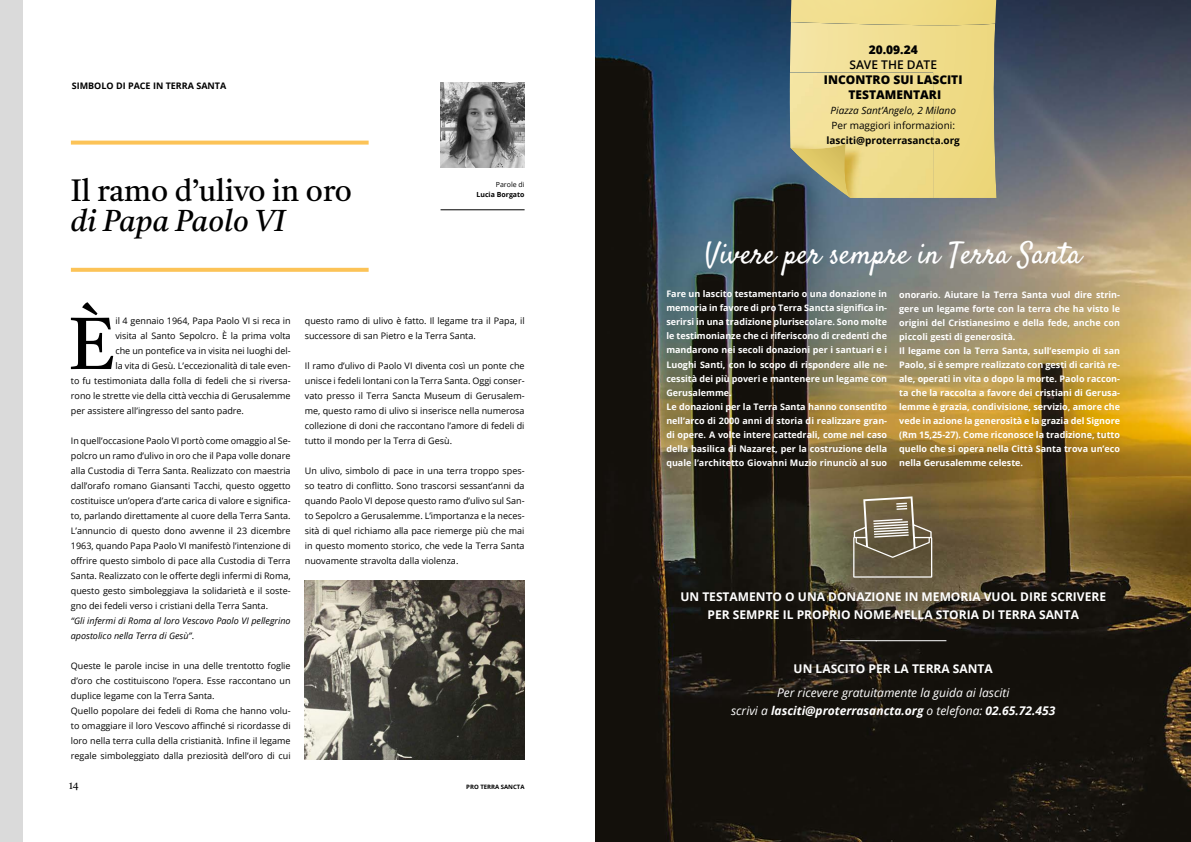
<style>
.page{position:relative;width:1191px;height:842px;background:#fff}
.page>*{position:absolute;margin:0;border:0;box-sizing:border-box;transform-origin:0 0}
.t1{font:73.2px "Castoro";color:#000}
.t2{font:30px "Satisfy";color:#fff}
.t3{font:30px "Castoro";color:#000}
.t4{font:italic 30px "Castoro";color:#000}
.t5{font:700 12px/18px "Open Sans";color:#fff;text-align:center}
.t6{font:italic 12px/18px "Open Sans";color:#fff;text-align:center}
.t7{font:800 12px/15px "Open Sans";color:#000;text-align:center}
.t8{font:600 12px "Open Sans";color:#000}
.t9{font:700 10px "Open Sans";color:#000}
.t10{font:italic 10px "Open Sans";color:#000}
.t11{font:10px "Open Sans";color:#000}
.t12{font:10px "Castoro";color:#000}
.t13{font:9px/15px "Open Sans";color:#000;text-align:justify}
.t14{font:700 9px/14px "Open Sans";color:#fff}
.t15{font:italic 9px/15px "Open Sans";color:#000}
.t16{font:700 9px "Open Sans";color:#000}
.t17{font:700 7px "Open Sans";color:#000}
.t18{font:7px "Open Sans";color:#000}
.t19{font:700 6px "Open Sans";color:#000}
.s1{font-style:normal}
.s2{font-weight:700}
</style>
<div class="page">
<img style="left:595px;top:0;width:596px;height:842px">
<svg style="left:853px;top:496px;width:79px;height:82px;background:#7e745c"></svg>
<hr style="left:840px;top:640px;width:106px;height:1px;background:#fff">
<div style="left:0;top:0;width:23px;height:842px;background:#dadada"></div>
<svg style="left:71px;top:268px;width:298px;height:4px"></svg>
<svg style="left:71px;top:141px;width:298px;height:4px"></svg>
<img style="left:440px;top:82px;width:84px;height:85px">
<hr style="left:440px;top:210px;width:84px;height:1px;background:#000">
<img style="left:305px;top:580px;width:219px;height:179px">
<svg style="left:790px;top:25px;width:206px;height:173px;background:#ebd989"></svg>
<img style="left:789px;top:73px;width:144px;height:125px">
<svg style="left:790px;top:144px;width:60px;height:54px;background:#9a996d"></svg>
<img style="left:790px;top:0;width:206px;height:25px">
<p class="t16" style="left:72px;top:82px;width:156px">SIMBOLO DI PACE IN TERRA SANTA</p>
<h2 class="t3" style="left:71px;top:173px;width:282px">Il ramo d’ulivo in oro</h2>
<h2 class="t4" style="left:71px;top:208px;width:216px">di Papa Paolo VI</h2>
<p class="t18" style="left:496px;top:182px;width:30px">Parole di</p>
<p class="t17" style="left:476px;top:192px;width:50px">Lucia Borgato</p>
<h1 class="t1" style="left:69px;top:302px;width:48px">È</h1>
<p class="t13" style="left:115px;top:314px;width:177px">il 4 gennaio 1964, Papa Paolo VI si reca in</p>
<p class="t13" style="left:115px;top:329px;width:177px">visita al Santo Sepolcro. È la prima volta</p>
<p class="t13" style="left:115px;top:343px;width:177px">che un pontefice va in visita nei luoghi del-</p>
<p class="t13" style="left:115px;top:359px;width:177px">la vita di Gesù. L’eccezionalità di tale even-</p>
<p class="t13" style="left:71px;top:374px;width:221px">to fu testimoniata dalla folla di fedeli che si riversa-</p>
<p class="t13" style="left:71px;top:389px;width:221px">rono le strette vie della città vecchia di Gerusalemme</p>
<p class="t13" style="left:71px;top:404px;width:175px">per assistere all’ingresso del santo padre.</p>
<p class="t13" style="left:71px;top:434px;width:221px">In quell’occasione Paolo VI portò come omaggio al Se&shy;polcro un ramo d’ulivo in oro che il Papa volle donare alla Custodia di Terra Santa. Realizzato con maestria dall’orafo romano Giansanti Tacchi, questo oggetto costituisce un’opera d’arte carica di valore e significa&shy;to, parlando direttamente al cuore della Terra Santa.<br>L’annuncio di questo dono avvenne il 23 dicembre 1963, quando Papa Paolo VI manifestò l’intenzione di offrire questo simbolo di pace alla Custodia di Terra Santa. Realizzato con le offerte degli infermi di Roma, questo gesto simboleggiava la solidarietà e il soste&shy;gno dei fedeli verso i cristiani della Terra Santa.</p>
<p class="t15" style="left:71px;top:614px;width:221px">“Gli infermi di Roma al loro Vescovo Paolo VI pellegrino apostolico nella Terra di Gesù”<span class="s1">.</span></p>
<p class="t13" style="left:71px;top:659px;width:221px;text-align:left">Queste le parole incise in una delle trentotto foglie d’oro che costituiscono l’opera. Esse raccontano un duplice legame con la Terra Santa.<br>Quello popolare dei fedeli di Roma che hanno volu&shy;to omaggiare il loro Vescovo affinché si ricordasse di loro nella terra culla della cristianità. Infine il legame regale simboleggiato dalla preziosità dell’oro di cui</p>
<p class="t13" style="left:305px;top:314px;width:221px">questo ramo di ulivo è fatto. Il legame tra il Papa, il successore di san Pietro e la Terra Santa.</p>
<p class="t13" style="left:305px;top:359px;width:221px">Il ramo d’ulivo di Paolo VI diventa così un ponte che unisce i fedeli lontani con la Terra Santa. Oggi conser&shy;vato presso il Terra Sancta Museum di Gerusalem&shy;me, questo ramo di ulivo si inserisce nella numerosa collezione di doni che raccontano l’amore di fedeli di tutto il mondo per la Terra di Gesù.</p>
<p class="t13" style="left:305px;top:464px;width:221px">Un ulivo, simbolo di pace in una terra troppo spes&shy;so teatro di conflitto. Sono trascorsi sessant’anni da quando Paolo VI depose questo ramo d’ulivo sul San&shy;to Sepolcro a Gerusalemme. L’importanza e la neces&shy;sità di quel richiamo alla pace riemerge più che mai in questo momento storico, che vede la Terra Santa nuovamente stravolta dalla violenza.</p>
<p class="t12" style="left:69px;top:780px;width:11px">14</p>
<p class="t19" style="left:466px;top:784px;width:60px">PRO TERRA SANCTA</p>
<h3 class="t7" style="left:868px;top:42px;width:51px">20.09.24</h3>
<h3 class="t8" style="left:849px;top:58px;width:89px">SAVE THE DATE</h3>
<h3 class="t7" style="left:824px;top:72px;width:140px">INCONTRO SUI LASCITI<br>TESTAMENTARI</h3>
<p class="t10" style="left:830px;top:104px;width:127px">Piazza Sant’Angelo, 2 Milano</p>
<p class="t11" style="left:831px;top:121px;width:125px">Per maggiori informazioni:</p>
<p class="t9" style="left:826px;top:136px;width:135px">lasciti@proterrasancta.org</p>
<h2 class="t2" style="left:705px;top:240px;width:378px">Vivere per sempre in Terra Santa</h2>
<p class="t14" style="left:666px;top:288px;width:222px">Fare un lascito testamentario o una donazione in memoria in favore di pro Terra Sancta significa in&shy;serirsi in una tradizione plurisecolare. Sono molte le testimonianze che ci riferiscono di credenti che mandarono nei secoli donazioni per i santuari e i Luoghi Santi, con lo scopo di rispondere alle ne&shy;cessità dei più poveri e mantenere un legame con Gerusalemme.<br>Le donazioni per la Terra Santa hanno consentito nell’arco di 2000 anni di storia di realizzare gran&shy;di opere. A volte intere cattedrali, come nel caso della basilica di Nazaret, per la costruzione della quale l’architetto Giovanni Muzio rinunciò al suo</p>
<p class="t14" style="left:899px;top:288px;width:222px">onorario. Aiutare la Terra Santa vuol dire strin&shy;gere un legame forte con la terra che ha visto le origini del Cristianesimo e della fede, anche con piccoli gesti di generosità.<br>Il legame con la Terra Santa, sull’esempio di san Paolo, si è sempre realizzato con gesti di carità re&shy;ale, operati in vita o dopo la morte. Paolo raccon&shy;ta che la raccolta a favore dei cristiani di Gerusa&shy;lemme è grazia, condivisione, servizio, amore che vede in azione la generosità e la grazia del Signore (Rm 15,25-27). Come riconosce la tradizione, tutto quello che si opera nella Città Santa trova un’eco nella Gerusalemme celeste.</p>
<h3 class="t5" style="left:680px;top:589px;width:427px">UN TESTAMENTO O UNA DONAZIONE IN MEMORIA VUOL DIRE SCRIVERE<br>PER SEMPRE IL PROPRIO NOME NELLA STORIA DI TERRA SANTA</h3>
<h3 class="t5" style="left:793px;top:661px;width:201px">UN LASCITO PER LA TERRA SANTA</h3>
<h3 class="t6" style="left:731px;top:685px;width:326px">Per ricevere gratuitamente la guida ai lasciti<br>scrivi a <span class="s2">lasciti@proterrasancta.org</span> o telefona: <span class="s2">02.65.72.453</span></h3>
</div>
